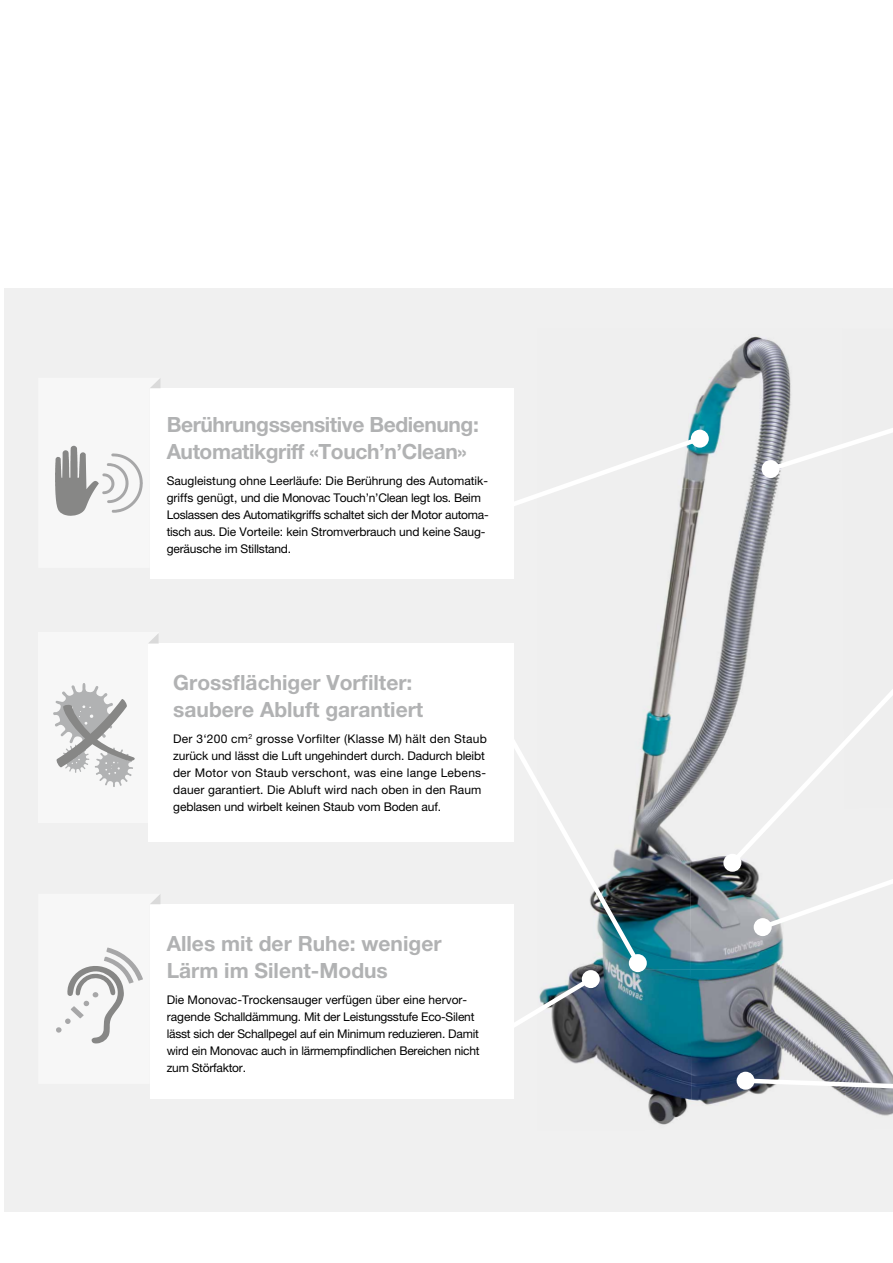
<style>
.page{position:relative;width:893px;height:1263px;background:#fff}
.page>*{position:absolute;margin:0;border:0;box-sizing:border-box;transform-origin:0 0}
.t1{font:700 21px/27px "Helvetica Neue LT Pro";color:#b1b2b3}
.t2{font:700 21px/27px "Helvetica Neue LT Pro";letter-spacing:-.02em;color:#b1b2b3}
.t3{font:12px/17.1px "Helvetica Neue LT Pro";letter-spacing:-.01em;color:#000}
.t4{font:12px/17.1px "Helvetica Neue LT Pro";letter-spacing:.01em;color:#000}
</style>
<div class="page">
<div style="left:0;top:288px;width:893px;height:924px;background:#f0f0f0"></div>
<img style="left:688px;top:336px;width:103px;height:151px">
<img style="left:659px;top:487px;width:118px;height:161px">
<img style="left:643px;top:648px;width:83px;height:160px">
<img style="left:554px;top:808px;width:339px;height:317px">
<svg style="left:629px;top:954px;width:18px;height:18px"></svg>
<svg style="left:741px;top:1076px;width:152px;height:16px"></svg>
<div style="left:737px;top:1072px;width:18px;height:18px;background:#fff;border-radius:50%"></div>
<svg style="left:505px;top:734px;width:139px;height:299px"></svg>
<div style="left:582px;top:970px;width:18px;height:18px;background:#fff;border-radius:50%"></div>
<div style="left:754px;top:918px;width:18px;height:18px;background:#fff;border-radius:50%"></div>
<svg style="left:765px;top:412px;width:128px;height:63px"></svg>
<div style="left:762px;top:460px;width:18px;height:18px;background:#fff;border-radius:50%"></div>
<svg style="left:514px;top:433px;width:191px;height:78px"></svg>
<div style="left:691px;top:430px;width:18px;height:18px;background:#fff;border-radius:50%"></div>
<svg style="left:726px;top:646px;width:167px;height:287px"></svg>
<div style="left:723px;top:854px;width:18px;height:18px;background:#fff;border-radius:50%"></div>
<hr style="left:0;top:0;width:4px;height:1263px;background:#fff">
<div style="left:150px;top:388px;width:364px;height:190px;background:#fff"></div>
<svg style="left:55px;top:379px;width:106px;height:137px"></svg>
<div style="left:150px;top:904px;width:364px;height:194px;background:#fff"></div>
<svg style="left:56px;top:895px;width:105px;height:149px"></svg>
<div style="left:38px;top:632px;width:121px;height:191px;background:#f7f7f7"></div>
<div style="left:148px;top:643px;width:366px;height:198px;background:#fff"></div>
<svg style="left:149px;top:633px;width:10px;height:10px"></svg>
<svg style="left:53px;top:683px;width:82px;height:104px"></svg>
<h1 class="t2" style="left:167px;top:410px;width:314px">Berührungssensitive Bedienung:<br>Automatikgriff «Touch’n’Clean»</h1>
<p class="t3" style="left:167px;top:472px;width:324px">Saugleistung ohne Leerläufe: Die Berührung des Automatik&shy;griffs genügt, und die Monovac Touch’n’Clean legt los. Beim Los lassen des Automatikgriffs schaltet sich der Motor automa&shy;tisch aus. Die Vorteile: kein Stromverbrauch und keine Saug&shy;geräusche im Stillstand.</p>
<h1 class="t1" style="left:173px;top:668px;width:252px">Grossflächiger Vorfilter: saubere Abluft garantiert</h1>
<p class="t4" style="left:173px;top:730px;width:315px">Der 3‘200 cm<sup>2</sup> grosse Vorfilter (Klasse M) hält den Staub zurück und lässt die Luft ungehindert durch. Dadurch bleibt der Motor von Staub verschont, was eine lange Lebens&shy;dauer garantiert. Die Abluft wird nach oben in den Raum geblasen und wirbelt keinen Staub vom Boden auf.</p>
<h1 class="t1" style="left:167px;top:930px;width:276px">Alles mit der Ruhe: weniger<br>Lärm im Silent-Modus</h1>
<p class="t3" style="left:167px;top:990px;width:314px">Die Monovac-Trockensauger verfügen über eine hervor&shy;ragende Schalldämmung. Mit der Leistungsstufe Eco-Silent lässt sich der Schallpegel auf ein Minimum reduzieren. Damit wird ein Monovac auch in lärmempfindlichen Bereichen nicht zum Störfaktor.</p>
</div>
